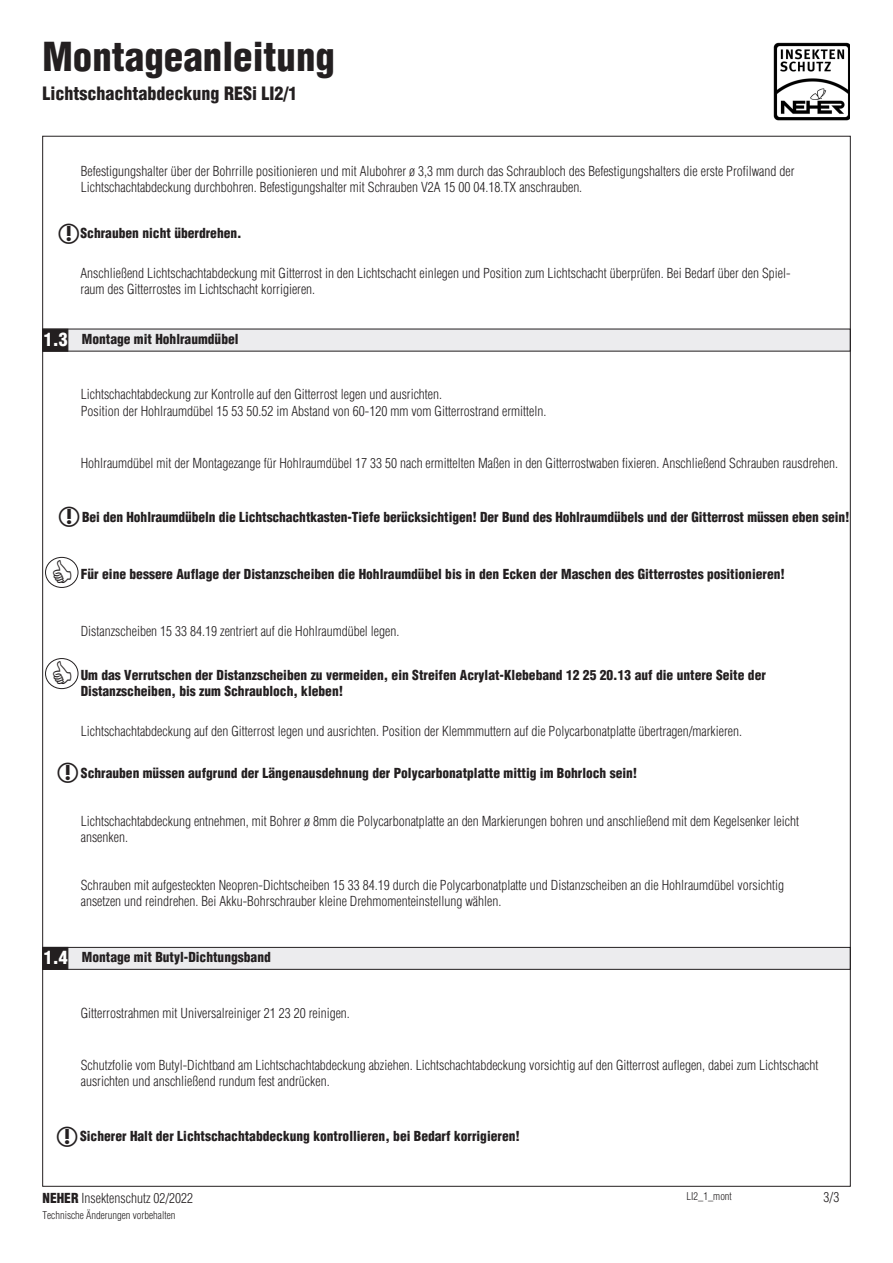
<style>
.page{position:relative;width:893px;height:1263px;background:#fff}
.page>*{position:absolute;margin:0;border:0;box-sizing:border-box;transform-origin:0 0}
.Überschriften{font:900 condensed 39px "Helvetica LT Std";color:#231f20}
.Überschriften-2{font:900 condensed 18px "Helvetica LT Std";color:#231f20}
.Überschriften-3{font:900 condensed 18px "Helvetica LT Std";color:#fff}
.Zubehör-Werkzeug{font:300 condensed 13.5px/16.2px "Helvetica LT Std";color:#231f20}
.Zubehör-Werkzeug-2{font:900 condensed 13.5px/16.5px "Helvetica LT Std";color:#231f20}
.Zubehör-Werkzeug-3{font:300 condensed 10.5px "Helvetica LT Std";color:#231f20}
.s1{font-weight:900}
</style>
<div class="page">
<img style="left:773px;top:43px;width:77px;height:78px">
<div style="left:45px;top:557px;width:33px;height:31px;border:1px solid #231f20;border-radius:50%"></div>
<div style="left:45px;top:658px;width:33px;height:31px;border:1px solid #231f20;border-radius:50%"></div>
<div style="left:43px;top:947px;width:807px;height:22px;background:#ececee;border:1px solid #231f20"></div>
<div style="left:43px;top:947px;width:25px;height:22px;background:#231f20"></div>
<div style="left:43px;top:329px;width:807px;height:22px;background:#ececee"></div>
<div style="left:43px;top:329px;width:25px;height:22px;background:#231f20"></div>
<p class="Überschriften" style="left:43px;top:32px;width:294px">Montageanleitung</p>
<p class="Überschriften-2" style="left:43px;top:82px;width:256px">Lichtschachtabdeckung RESi LI2/1</p>
<p class="Zubehör-Werkzeug" style="left:81px;top:162px;width:715px">Befestigungshalter über der Bohrrille positionieren und mit Alubohrer ø 3,3 mm durch das Schraubloch des Befestigungshalters die erste Profilwand der<br>Lichtschachtabdeckung durchbohren. Befestigungshalter mit Schrauben V2A 15 00 04.18.TX anschrauben.</p>
<p class="Zubehör-Werkzeug-2" style="left:81px;top:225px;width:163px">Schrauben nicht überdrehen.</p>
<p class="Zubehör-Werkzeug" style="left:81px;top:265px;width:711px">Anschließend Lichtschachtabdeckung mit Gitterrost in den Lichtschacht einlegen und Position zum Lichtschacht überprüfen. Bei Bedarf über den Spiel&shy;raum des Gitterrostes im Lichtschacht korrigieren.</p>
<p class="Überschriften-3" style="left:44px;top:328px;width:25px">1.3</p>
<p class="Zubehör-Werkzeug-2" style="left:82px;top:331px;width:158px">Montage mit Hohlraumdübel</p>
<p class="Zubehör-Werkzeug" style="left:81px;top:386px;width:363px">Lichtschachtabdeckung zur Kontrolle auf den Gitterrost legen und ausrichten.</p>
<p class="Zubehör-Werkzeug" style="left:81px;top:403px;width:467px">Position der Hohlraumdübel 15 53 50.52 im Abstand von 60-120 mm vom Gitterrostrand ermitteln.</p>
<p class="Zubehör-Werkzeug" style="left:81px;top:455px;width:759px">Hohlraumdübel mit der Montagezange für Hohlraumdübel 17 33 50 nach ermittelten Maßen in den Gitterrostwaben fixieren. Anschließend Schrauben rausdrehen.</p>
<p class="Zubehör-Werkzeug-2" style="left:82px;top:508px;width:769px">Bei den Hohlraumdübeln die Lichtschachtkasten-Tiefe berücksichtigen! Der Bund des Hohlraumdübels und der Gitterrost müssen eben sein!</p>
<p class="Zubehör-Werkzeug-2" style="left:81px;top:565px;width:706px">Für eine bessere Auflage der Distanzscheiben die Hohlraumdübel bis in den Ecken der Maschen des Gitterrostes positionieren!</p>
<p class="Zubehör-Werkzeug" style="left:81px;top:623px;width:320px">Distanzscheiben 15 33 84.19 zentriert auf die Hohlraumdübel legen.</p>
<p class="Zubehör-Werkzeug-2" style="left:81px;top:666px;width:687px">Um das Verrutschen der Distanzscheiben zu vermeiden, ein Streifen Acrylat-Klebeband 12 25 20.13 auf die untere Seite der<br>Distanzscheiben, bis zum Schraubloch, kleben!</p>
<p class="Zubehör-Werkzeug" style="left:81px;top:723px;width:663px">Lichtschachtabdeckung auf den Gitterrost legen und ausrichten. Position der Klemmmuttern auf die Polycarbonatplatte übertragen/markieren.</p>
<p class="Zubehör-Werkzeug-2" style="left:81px;top:764px;width:558px">Schrauben müssen aufgrund der Längenausdehnung der Polycarbonatplatte mittig im Bohrloch sein!</p>
<p class="Zubehör-Werkzeug" style="left:81px;top:813px;width:720px">Lichtschachtabdeckung entnehmen, mit Bohrer ø 8mm die Polycarbonatplatte an den Markierungen bohren und anschließend mit dem Kegelsenker leicht ansenken.</p>
<p class="Zubehör-Werkzeug" style="left:81px;top:877px;width:705px">Schrauben mit aufgesteckten Neopren-Dichtscheiben 15 33 84.19 durch die Polycarbonatplatte und Distanzscheiben an die Hohlraumdübel vorsichtig ansetzen und reindrehen. Bei Akku-Bohrschrauber kleine Drehmomenteinstellung wählen.</p>
<p class="Überschriften-3" style="left:44px;top:946px;width:25px">1.4</p>
<p class="Zubehör-Werkzeug-2" style="left:82px;top:949px;width:190px">Montage mit Butyl-Dichtungsband</p>
<p class="Zubehör-Werkzeug" style="left:81px;top:1004px;width:271px">Gitterrostrahmen mit Universalreiniger 21 23 20 reinigen.</p>
<p class="Zubehör-Werkzeug" style="left:81px;top:1056px;width:739px">Schutzfolie vom Butyl-Dichtband am Lichtschachtabdeckung abziehen. Lichtschachtabdeckung vorsichtig auf den Gitterrost auflegen, dabei zum Lichtschacht ausrichten und anschließend rundum fest andrücken.</p>
<p class="Zubehör-Werkzeug-2" style="left:80px;top:1128px;width:441px">Sicherer Halt der Lichtschachtabdeckung kontrollieren, bei Bedarf korrigieren!</p>
<p class="Zubehör-Werkzeug" style="left:43px;top:1190px;width:152px"><span class="s1">NEHER</span> Insektenschutz 02/2022</p>
<p class="Zubehör-Werkzeug-3" style="left:43px;top:1208px;width:134px">Technische Änderungen vorbehalten</p>
<p class="Zubehör-Werkzeug-3" style="left:686px;top:1189px;width:47px">LI2_1_mont</p>
<p class="Zubehör-Werkzeug" style="left:824px;top:1189px;width:17px">3/3</p>
</div>
